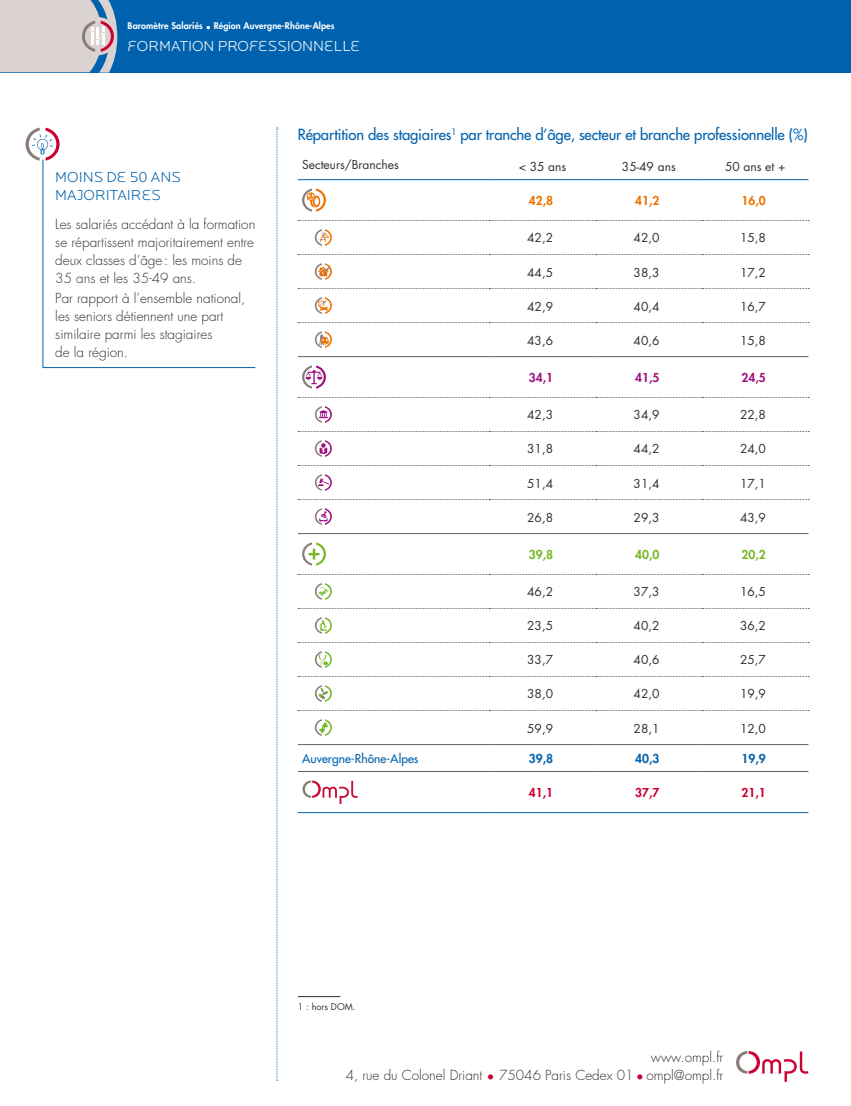
<style>
.page{position:relative;width:851px;height:1106px;background:#fff}
.page>*{position:absolute;margin:0;border:0;box-sizing:border-box;transform-origin:0 0}
.BAROMETRE_ss-titre{font:500 15px "Futura Std";letter-spacing:-.01em;color:#0062ae}
.t1{font:300 15px "Locator Display";color:#fff}
.HORS_TEXTE_titre{font:300 15px/18px "Locator Display";color:#0062ae}
.HORS_TEXTE_texte{font:300 13.5px/18px "Futura Std";color:#352f2d}
.texte_tableau{font:12px "Futura Std";color:#352f2d}
.texte_tableau_entete{font:12px "Futura Std";color:#352f2d}
.texte_tableau_pied_t{font:500 12px "Futura Std";color:#0062ae}
.texte_tableau-2{font:800 12px "Futura Std";color:#ee7100}
.texte_tableau-3{font:800 12px "Futura Std";color:#9d1380}
.texte_tableau-4{font:800 12px "Futura Std";color:#75b726}
.texte_tableau_pied_t-2{font:800 12px "Futura Std";color:#0062ae}
.texte_tableau_pied_t-3{font:800 12px "Futura Std";color:#cb0132}
.t2{font:800 9px "Futura Std";letter-spacing:.01em;color:#fff}
.NDBP_suite{font:9px "Futura Std";color:#352f2d}
.s1{color:#cb0132}
</style>
<div class="page">
<div style="left:0;top:0;width:850px;height:72px;background:#0062ae"></div>
<svg style="left:0;top:0;width:117px;height:73px;background:#cbc8cc"></svg>
<svg style="left:276px;top:128px;width:2px;height:952px;background:#c4daeb"></svg>
<svg style="left:26px;top:128px;width:34px;height:33px"></svg>
<svg style="left:42px;top:159px;width:214px;height:209px"></svg>
<svg style="left:736px;top:1051px;width:72px;height:30px"></svg>
<hr style="left:298px;top:996px;width:42px;height:1px;background:#352f2d">
<svg style="left:298px;top:642px;width:511px;height:1px"></svg>
<svg style="left:298px;top:676px;width:511px;height:1px"></svg>
<hr style="left:298px;top:356px;width:191px;height:1px;background:#6a5e5d">
<hr style="left:298px;top:533px;width:191px;height:1px;background:#6a5e5d">
<hr style="left:298px;top:744px;width:191px;height:1px;background:#6a5e5d">
<hr style="left:489px;top:744px;width:106px;height:1px;background:#6a5e5d">
<hr style="left:595px;top:744px;width:107px;height:1px;background:#6a5e5d">
<hr style="left:702px;top:744px;width:106px;height:1px;background:#6a5e5d">
<svg style="left:298px;top:220px;width:511px;height:1px"></svg>
<svg style="left:298px;top:254px;width:511px;height:1px"></svg>
<svg style="left:298px;top:288px;width:511px;height:1px"></svg>
<svg style="left:298px;top:322px;width:511px;height:1px"></svg>
<svg style="left:298px;top:431px;width:511px;height:1px"></svg>
<svg style="left:298px;top:465px;width:511px;height:1px"></svg>
<svg style="left:298px;top:499px;width:511px;height:1px"></svg>
<svg style="left:298px;top:574px;width:511px;height:1px"></svg>
<svg style="left:298px;top:608px;width:511px;height:1px"></svg>
<hr style="left:489px;top:533px;width:106px;height:1px;background:#6a5e5d">
<hr style="left:595px;top:533px;width:107px;height:1px;background:#6a5e5d">
<hr style="left:702px;top:533px;width:106px;height:1px;background:#6a5e5d">
<hr style="left:489px;top:356px;width:106px;height:1px;background:#6a5e5d">
<hr style="left:595px;top:356px;width:107px;height:1px;background:#6a5e5d">
<hr style="left:702px;top:356px;width:106px;height:1px;background:#6a5e5d">
<svg style="left:298px;top:397px;width:511px;height:1px"></svg>
<svg style="left:298px;top:710px;width:511px;height:1px"></svg>
<hr style="left:298px;top:179px;width:191px;height:1px;background:#0062ae">
<hr style="left:489px;top:179px;width:106px;height:1px;background:#0062ae">
<hr style="left:595px;top:179px;width:107px;height:1px;background:#0062ae">
<hr style="left:702px;top:179px;width:106px;height:1px;background:#0062ae">
<hr style="left:298px;top:771px;width:191px;height:1px;background:#6a5e5d">
<hr style="left:489px;top:771px;width:106px;height:1px;background:#6a5e5d">
<hr style="left:595px;top:771px;width:107px;height:1px;background:#6a5e5d">
<hr style="left:702px;top:771px;width:106px;height:1px;background:#6a5e5d">
<hr style="left:298px;top:812px;width:191px;height:1px;background:#0062ae">
<hr style="left:489px;top:812px;width:106px;height:1px;background:#0062ae">
<hr style="left:595px;top:812px;width:107px;height:1px;background:#0062ae">
<hr style="left:702px;top:812px;width:106px;height:1px;background:#0062ae">
<svg style="left:302px;top:188px;width:24px;height:24px"></svg>
<svg style="left:315px;top:229px;width:17px;height:17px"></svg>
<svg style="left:315px;top:263px;width:17px;height:17px"></svg>
<svg style="left:315px;top:297px;width:17px;height:17px"></svg>
<svg style="left:315px;top:331px;width:17px;height:17px"></svg>
<svg style="left:302px;top:365px;width:24px;height:23px"></svg>
<svg style="left:315px;top:406px;width:17px;height:17px"></svg>
<svg style="left:315px;top:440px;width:17px;height:17px"></svg>
<svg style="left:315px;top:474px;width:17px;height:17px"></svg>
<svg style="left:315px;top:508px;width:17px;height:17px"></svg>
<svg style="left:302px;top:542px;width:24px;height:23px"></svg>
<svg style="left:315px;top:583px;width:17px;height:16px"></svg>
<svg style="left:315px;top:617px;width:17px;height:16px"></svg>
<svg style="left:315px;top:651px;width:17px;height:16px"></svg>
<svg style="left:315px;top:685px;width:17px;height:16px"></svg>
<svg style="left:315px;top:719px;width:17px;height:17px"></svg>
<svg style="left:302px;top:780px;width:56px;height:24px"></svg>
<p class="t2" style="left:128px;top:20px;width:208px">Baromètre Salariés • Région Auvergne-Rhône-Alpes</p>
<p class="t1" style="left:128px;top:37px;width:234px">FORMATION PROFESSIONNELLE</p>
<p class="HORS_TEXTE_titre" style="left:55px;top:168px;width:127px">MOINS DE 50 ANS<br>MAJORITAIRES</p>
<p class="HORS_TEXTE_texte" style="left:55px;top:215px;width:201px">Les salariés accédant à la formation se répartissent majoritairement entre deux classes d’âge: les moins de<br>35 ans et les 35-49 ans.</p>
<p class="HORS_TEXTE_texte" style="left:55px;top:289px;width:191px">Par rapport à l’ensemble national, les seniors détiennent une part similaire parmi les stagiaires<br>de la région.</p>
<p class="BAROMETRE_ss-titre" style="left:298px;top:125px;width:511px">Répartition des stagiaires<sup>1</sup> par tranche d’âge, secteur et branche professionnelle (%)</p>
<p class="texte_tableau_entete" style="left:302px;top:157px;width:98px">Secteurs/Branches</p>
<p class="texte_tableau_entete" style="left:518px;top:159px;width:49px">&lt; 35 ans</p>
<p class="texte_tableau_entete" style="left:622px;top:159px;width:55px">35-49 ans</p>
<p class="texte_tableau_entete" style="left:725px;top:159px;width:62px">50 ans et +</p>
<p class="texte_tableau-2" style="left:528px;top:193px;width:26px">42,8</p>
<p class="texte_tableau-2" style="left:635px;top:193px;width:26px">41,2</p>
<p class="texte_tableau-2" style="left:741px;top:193px;width:26px">16,0</p>
<p class="texte_tableau" style="left:527px;top:230px;width:27px">42,2</p>
<p class="texte_tableau" style="left:633px;top:230px;width:27px">42,0</p>
<p class="texte_tableau" style="left:739px;top:230px;width:27px">15,8</p>
<p class="texte_tableau" style="left:527px;top:264px;width:27px">44,5</p>
<p class="texte_tableau" style="left:633px;top:264px;width:27px">38,3</p>
<p class="texte_tableau" style="left:739px;top:264px;width:27px">17,2</p>
<p class="texte_tableau" style="left:527px;top:298px;width:27px">42,9</p>
<p class="texte_tableau" style="left:633px;top:298px;width:27px">40,4</p>
<p class="texte_tableau" style="left:739px;top:298px;width:27px">16,7</p>
<p class="texte_tableau" style="left:527px;top:332px;width:27px">43,6</p>
<p class="texte_tableau" style="left:633px;top:332px;width:27px">40,6</p>
<p class="texte_tableau" style="left:739px;top:332px;width:27px">15,8</p>
<p class="texte_tableau-3" style="left:528px;top:370px;width:26px">34,1</p>
<p class="texte_tableau-3" style="left:635px;top:370px;width:26px">41,5</p>
<p class="texte_tableau-3" style="left:741px;top:370px;width:26px">24,5</p>
<p class="texte_tableau" style="left:527px;top:407px;width:27px">42,3</p>
<p class="texte_tableau" style="left:633px;top:407px;width:27px">34,9</p>
<p class="texte_tableau" style="left:739px;top:407px;width:27px">22,8</p>
<p class="texte_tableau" style="left:527px;top:441px;width:27px">31,8</p>
<p class="texte_tableau" style="left:633px;top:441px;width:27px">44,2</p>
<p class="texte_tableau" style="left:739px;top:441px;width:27px">24,0</p>
<p class="texte_tableau" style="left:527px;top:475px;width:27px">51,4</p>
<p class="texte_tableau" style="left:633px;top:475px;width:27px">31,4</p>
<p class="texte_tableau" style="left:739px;top:475px;width:27px">17,1</p>
<p class="texte_tableau" style="left:527px;top:509px;width:27px">26,8</p>
<p class="texte_tableau" style="left:633px;top:509px;width:27px">29,3</p>
<p class="texte_tableau" style="left:739px;top:509px;width:27px">43,9</p>
<p class="texte_tableau-4" style="left:528px;top:547px;width:26px">39,8</p>
<p class="texte_tableau-4" style="left:635px;top:547px;width:26px">40,0</p>
<p class="texte_tableau-4" style="left:741px;top:547px;width:26px">20,2</p>
<p class="texte_tableau" style="left:527px;top:584px;width:27px">46,2</p>
<p class="texte_tableau" style="left:633px;top:584px;width:27px">37,3</p>
<p class="texte_tableau" style="left:739px;top:584px;width:27px">16,5</p>
<p class="texte_tableau" style="left:527px;top:618px;width:27px">23,5</p>
<p class="texte_tableau" style="left:633px;top:618px;width:27px">40,2</p>
<p class="texte_tableau" style="left:739px;top:618px;width:27px">36,2</p>
<p class="texte_tableau" style="left:527px;top:652px;width:27px">33,7</p>
<p class="texte_tableau" style="left:633px;top:652px;width:27px">40,6</p>
<p class="texte_tableau" style="left:739px;top:652px;width:27px">25,7</p>
<p class="texte_tableau" style="left:527px;top:686px;width:27px">38,0</p>
<p class="texte_tableau" style="left:633px;top:686px;width:27px">42,0</p>
<p class="texte_tableau" style="left:739px;top:686px;width:27px">19,9</p>
<p class="texte_tableau" style="left:527px;top:720px;width:27px">59,9</p>
<p class="texte_tableau" style="left:633px;top:720px;width:27px">28,1</p>
<p class="texte_tableau" style="left:739px;top:720px;width:27px">12,0</p>
<p class="texte_tableau_pied_t" style="left:302px;top:751px;width:118px">Auvergne-Rhône-Alpes</p>
<p class="texte_tableau_pied_t-2" style="left:528px;top:751px;width:26px">39,8</p>
<p class="texte_tableau_pied_t-2" style="left:635px;top:751px;width:26px">40,3</p>
<p class="texte_tableau_pied_t-2" style="left:741px;top:751px;width:26px">19,9</p>
<p class="texte_tableau_pied_t-3" style="left:528px;top:785px;width:26px">41,1</p>
<p class="texte_tableau_pied_t-3" style="left:635px;top:785px;width:26px">37,7</p>
<p class="texte_tableau_pied_t-3" style="left:741px;top:785px;width:26px">21,1</p>
<p class="NDBP_suite" style="left:298px;top:1000px;width:59px">1 : hors DOM.</p>
<p class="HORS_TEXTE_texte" style="left:650px;top:1048px;width:74px">www.ompl.fr</p>
<p class="HORS_TEXTE_texte" style="left:346px;top:1066px;width:379px">4, rue du Colonel Driant <span class="s1">•</span> 75046 Paris Cedex 01 <span class="s1">•</span> ompl@ompl.fr</p>
</div>
